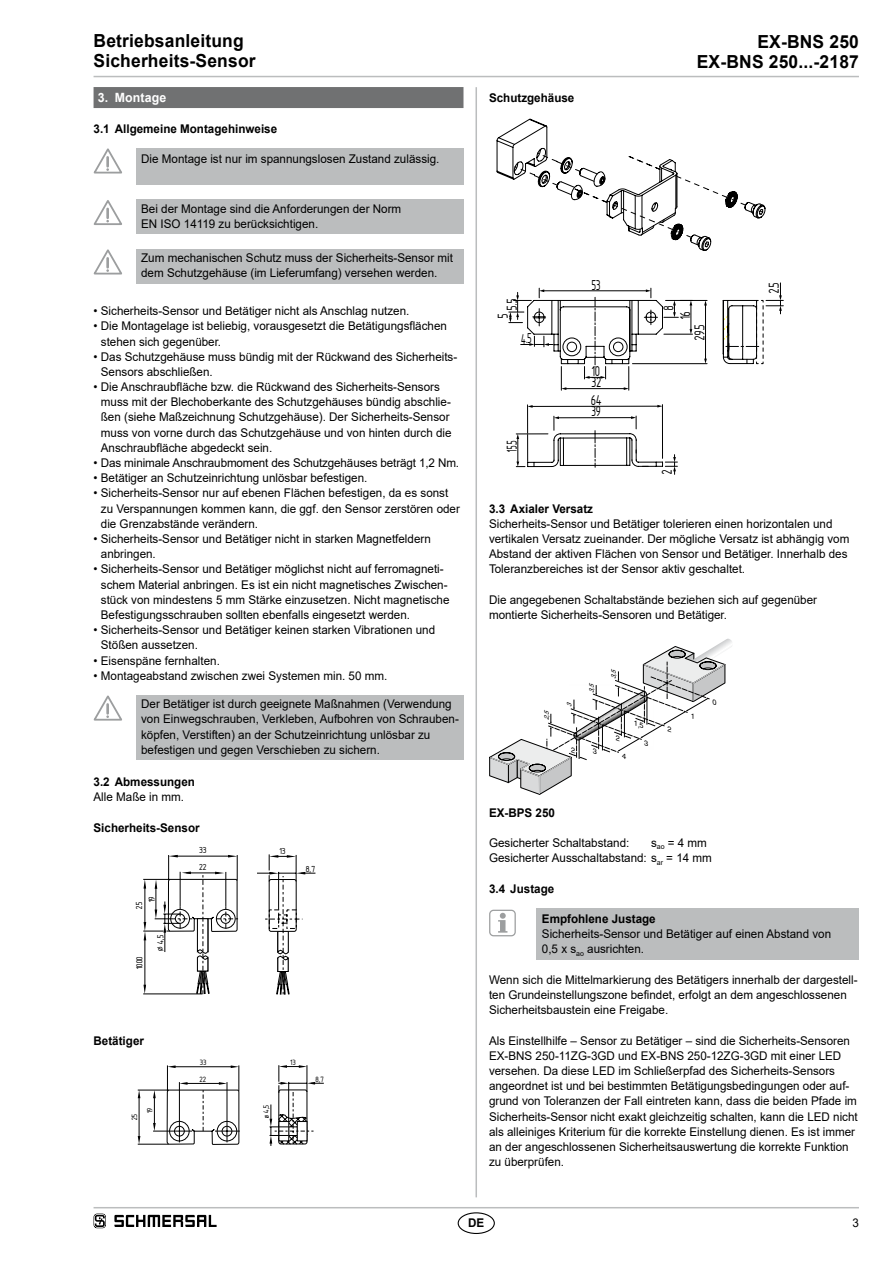
<style>
.page{position:relative;width:893px;height:1263px;background:#fff}
.page>*{position:absolute;margin:0;border:0;box-sizing:border-box;transform-origin:0 0}
.t1{font:700 18px/20.2px "Arial";letter-spacing:.01em;color:#000;text-align:right}
.t2{font:14.85px "Isonorm 3098";color:#000;scale:.8 1}
.t3{font:14.85px "Isonorm 3098";color:#000;scale:.64 1}
.t4{font:14.85px "Isonorm 3098";color:#000;scale:.69 1}
.t5{font:14.85px "Isonorm 3098";color:#000;scale:.75 1}
.t6{font:14.85px "Isonorm 3098";color:#000;scale:.71 1}
.t7{font:13.65px/16.8px "Isonorm 3098";letter-spacing:-.01em;color:#000}
.t8{font:700 12.75px "Arial";letter-spacing:.01em;color:#fff}
.t9{font:12px/15.1px "Arial";color:#000}
.t10{font:700 12px "Arial";color:#000}
.t11{font:12px/16.8px "Isonorm 3098";letter-spacing:-.01em;color:#000}
.t12{font:italic 6.3px "Helvetica";color:#000}
</style>
<div class="page">
<hr style="left:94px;top:1207px;width:765px;height:1px;background:#bbbdbe">
<hr style="left:94px;top:76px;width:765px;height:1px;background:#bbbdbe">
<hr style="left:475px;top:87px;width:2px;height:1110px;background:#bbbdbe">
<div style="left:458px;top:1212px;width:37px;height:22px;border:1px solid #000;border-radius:50%"></div>
<div style="left:94px;top:87px;width:369px;height:21px;background:#707172"></div>
<div style="left:136px;top:148px;width:327px;height:36px;background:#bbbdbe"></div>
<svg style="left:94px;top:148px;width:28px;height:26px"></svg>
<div style="left:136px;top:200px;width:327px;height:34px;background:#bbbdbe"></div>
<svg style="left:94px;top:200px;width:28px;height:25px"></svg>
<div style="left:136px;top:249px;width:327px;height:34px;background:#bbbdbe"></div>
<svg style="left:94px;top:249px;width:28px;height:26px"></svg>
<div style="left:136px;top:695px;width:327px;height:65px;background:#bbbdbe"></div>
<svg style="left:94px;top:695px;width:28px;height:26px"></svg>
<svg style="left:143px;top:854px;width:172px;height:141px"></svg>
<hr style="left:139px;top:1096px;width:1px;height:41px;background:#000">
<hr style="left:153px;top:1131px;width:39px;height:1px;background:#000">
<hr style="left:138px;top:1144px;width:31px;height:1px;background:#000">
<hr style="left:138px;top:1090px;width:31px;height:1px;background:#000">
<svg style="left:138px;top:1136px;width:2px;height:8px"></svg>
<svg style="left:138px;top:1090px;width:2px;height:8px"></svg>
<svg style="left:153px;top:1090px;width:3px;height:41px"></svg>
<svg style="left:166px;top:1065px;width:158px;height:81px"></svg>
<svg style="left:497px;top:119px;width:268px;height:132px"></svg>
<svg style="left:509px;top:288px;width:198px;height:186px"></svg>
<svg style="left:723px;top:283px;width:60px;height:81px"></svg>
<div style="left:537px;top:908px;width:322px;height:51px;background:#bbbdbe"></div>
<svg style="left:498px;top:913px;width:9px;height:20px"></svg>
<div style="left:489px;top:910px;width:27px;height:26px;border:1px solid #9c9e9f;border-radius:4px"></div>
<svg style="left:94px;top:1213px;width:12px;height:15px"></svg>
<svg style="left:114px;top:1215px;width:103px;height:12px"></svg>
<svg style="left:489px;top:639px;width:243px;height:155px"></svg>
<h1 class="t1" style="left:94px;top:31px;width:164px;text-align:left">Betriebsanleitung<br>Sicherheits-Sensor</h1>
<p class="t8" style="left:98px;top:89px;width:70px">3. Montage</p>
<p class="t10" style="left:94px;top:120px;width:185px">3.1 Allgemeine Montagehinweise</p>
<p class="t9" style="left:141px;top:151px;width:300px">Die Montage ist nur im spannungslosen Zustand zulässig.</p>
<p class="t9" style="left:141px;top:201px;width:262px">Bei der Montage sind die Anforderungen der Norm<br>EN ISO 14119 zu berücksichtigen.</p>
<p class="t9" style="left:141px;top:250px;width:313px">Zum mechanischen Schutz muss der Sicherheits-Sensor mit dem Schutzgehäuse (im Lieferumfang) versehen werden.</p>
<p class="t9" style="left:94px;top:303px;width:317px">• Sicherheits-Sensor und Betätiger nicht als Anschlag nutzen.</p>
<p class="t9" style="left:101px;top:318px;width:348px;text-indent:-7px">• Die Montagelage ist beliebig, vorausgesetzt die Betätigungsflächen stehen sich gegenüber.</p>
<p class="t9" style="left:101px;top:349px;width:358px;text-indent:-7px">• Das Schutzgehäuse muss bündig mit der Rückwand des Sicherheits-<br>Sensors abschließen.</p>
<p class="t9" style="left:101px;top:379px;width:352px;text-indent:-7px">• Die Anschraubfläche bzw. die Rückwand des Sicherheits-Sensors muss mit der Blechoberkante des Schutzgehäuses bündig abschlie&shy;ßen (siehe Maßzeichnung Schutzgehäuse). Der Sicherheits-Sensor muss von vorne durch das Schutzgehäuse und von hinten durch die Anschraubfläche abgedeckt sein.</p>
<p class="t9" style="left:94px;top:455px;width:367px">• Das minimale Anschraubmoment des Schutzgehäuses beträgt 1,2 Nm.</p>
<p class="t9" style="left:94px;top:470px;width:275px">• Betätiger an Schutzeinrichtung unlösbar befestigen.</p>
<p class="t9" style="left:101px;top:486px;width:361px;text-indent:-7px">• Sicherheits-Sensor nur auf ebenen Flächen befestigen, da es sonst zu Verspannungen kommen kann, die ggf. den Sensor zerstören oder die Grenzabstände verändern.</p>
<p class="t9" style="left:101px;top:531px;width:331px;text-indent:-7px">• Sicherheits-Sensor und Betätiger nicht in starken Magnetfeldern anbringen.</p>
<p class="t9" style="left:101px;top:562px;width:350px;text-indent:-7px">• Sicherheits-Sensor und Betätiger möglichst nicht auf ferromagneti&shy;schem Material anbringen. Es ist ein nicht magnetisches Zwischen&shy;stück von mindestens 5 mm Stärke einzusetzen. Nicht magnetische Befestigungsschrauben sollten ebenfalls eingesetzt werden.</p>
<p class="t9" style="left:101px;top:622px;width:336px;text-indent:-7px">• Sicherheits-Sensor und Betätiger keinen starken Vibrationen und<br>Stößen aussetzen.</p>
<p class="t9" style="left:94px;top:653px;width:128px">• Eisenspäne fernhalten.</p>
<p class="t9" style="left:94px;top:668px;width:295px">• Montageabstand zwischen zwei Systemen min. 50 mm.</p>
<p class="t9" style="left:141px;top:696px;width:318px">Der Betätiger ist durch geeignete Maßnahmen (Verwendung von Einwegschrauben, Verkleben, Aufbohren von Schrauben&shy;köpfen, Verstiften) an der Schutzeinrichtung unlösbar zu befestigen und gegen Verschieben zu sichern.</p>
<p class="t10" style="left:94px;top:773px;width:103px">3.2 Abmessungen</p>
<p class="t9" style="left:94px;top:789px;width:92px">Alle Maße in mm.</p>
<p class="t10" style="left:94px;top:819px;width:108px">Sicherheits-Sensor</p>
<p class="t7" style="left:199px;top:840px;width:9px">33<br>22</p>
<p class="t7" style="left:280px;top:841px;width:8px">13</p>
<p class="t7" style="left:129px;top:909px;width:9px;rotate:-90deg">25</p>
<p class="t7" style="left:306px;top:859px;width:11px">8,7</p>
<p class="t7" style="left:142px;top:902px;width:8px;rotate:-90deg">19</p>
<p class="t7" style="left:129px;top:969px;width:15px;rotate:-90deg">1000</p>
<p class="t7" style="left:150px;top:951px;width:18px;rotate:-90deg">¤ 4,5</p>
<p class="t10" style="left:94px;top:1032px;width:52px">Betätiger</p>
<p class="t11" style="left:125px;top:1120px;width:8px;rotate:-90deg">25</p>
<p class="t11" style="left:140px;top:1113px;width:7px;rotate:-90deg">19</p>
<p class="t11" style="left:200px;top:1052px;width:8px">33<br>22</p>
<p class="t11" style="left:256px;top:1118px;width:15px;rotate:-90deg">ø 4,5</p>
<p class="t11" style="left:290px;top:1052px;width:7px">13</p>
<p class="t11" style="left:316px;top:1069px;width:10px">8,7</p>
<p class="t10" style="left:489px;top:90px;width:87px">Schutzgehäuse</p>
<h1 class="t1" style="left:697px;top:32px;width:164px">EX-BNS 250<br>EX-BNS 250...-2187</h1>
<p class="t2" style="left:504px;top:310px;width:16px;rotate:-90deg">5.5</p>
<p class="t2" style="left:495px;top:318px;width:8px;rotate:-90deg">5</p>
<p class="t4" style="left:521px;top:331px;width:17px">4.5</p>
<p class="t3" style="left:504px;top:452px;width:20px;rotate:-90deg">15.5</p>
<p class="t6" style="left:592px;top:277px;width:14px">53</p>
<p class="t2" style="left:592px;top:364px;width:12px">10</p>
<p class="t2" style="left:592px;top:375px;width:14px">32</p>
<p class="t2" style="left:591px;top:392px;width:15px">64</p>
<p class="t5" style="left:592px;top:404px;width:14px">39</p>
<p class="t2" style="left:661px;top:310px;width:8px;rotate:-90deg">8</p>
<p class="t2" style="left:677px;top:319px;width:12px;rotate:-90deg">16</p>
<p class="t2" style="left:692px;top:340px;width:22px;rotate:-90deg">29.5</p>
<p class="t2" style="left:659px;top:474px;width:8px;rotate:-90deg">2</p>
<p class="t2" style="left:766px;top:293px;width:16px;rotate:-90deg">2.5</p>
<p class="t10" style="left:489px;top:500px;width:106px">3.3 Axialer Versatz</p>
<p class="t9" style="left:489px;top:516px;width:362px">Sicherheits-Sensor und Betätiger tolerieren einen horizontalen und vertikalen Versatz zueinander. Der mögliche Versatz ist abhängig vom Abstand der aktiven Flächen von Sensor und Betätiger. Innerhalb des Toleranzbereiches ist der Sensor aktiv geschaltet.</p>
<p class="t9" style="left:489px;top:592px;width:330px">Die angegebenen Schaltabstände beziehen sich auf gegenüber montierte Sicherheits-Sensoren und Betätiger.</p>
<p class="t12" style="left:543px;top:720px;width:14px;rotate:-90deg">2,5</p>
<p class="t12" style="left:566px;top:707px;width:9px;rotate:-90deg">3</p>
<p class="t12" style="left:588px;top:693px;width:14px;rotate:-90deg">3,5</p>
<p class="t12" style="left:610px;top:679px;width:14px;rotate:-90deg">3,5</p>
<p class="t10" style="left:489px;top:804px;width:67px">EX-BPS 250</p>
<p class="t9" style="left:489px;top:835px;width:142px">Gesicherter Schaltabstand:</p>
<p class="t9" style="left:489px;top:835px;width:224px;text-indent:162px">s<sub>ao</sub> = 4 mm<br>Gesicherter Ausschaltabstand: s<sub>ar</sub> = 14 mm</p>
<p class="t10" style="left:489px;top:880px;width:67px">3.4 Justage</p>
<p class="t10" style="left:542px;top:910px;width:115px">Empfohlene Justage</p>
<p class="t9" style="left:542px;top:926px;width:291px">Sicherheits-Sensor und Betätiger auf einen Abstand von<br>0,5 x s<sub>ao</sub> ausrichten.</p>
<p class="t9" style="left:489px;top:972px;width:370px">Wenn sich die Mittelmarkierung des Betätigers innerhalb der dargestell&shy;ten Grundeinstellungszone befindet, erfolgt an dem angeschlossenen<br>Sicherheitsbaustein eine Freigabe.</p>
<p class="t9" style="left:489px;top:1033px;width:370px">Als Einstellhilfe – Sensor zu Betätiger – sind die Sicherheits-Sensoren EX-BNS 250-11ZG-3GD und EX-BNS 250-12ZG-3GD mit einer LED versehen. Da diese LED im Schließerpfad des Sicherheits-Sensors angeordnet ist und bei bestimmten Betätigungsbedingungen oder auf&shy;grund von Toleranzen der Fall eintreten kann, dass die beiden Pfade im Sicherheits-Sensor nicht exakt gleichzeitig schalten, kann die LED nicht als alleiniges Kriterium für die korrekte Einstellung dienen. Es ist immer an der angeschlossenen Sicherheitsauswertung die korrekte Funktion zu überprüfen.</p>
<p class="t10" style="left:468px;top:1214px;width:18px">DE</p>
<p class="t9" style="left:852px;top:1215px;width:8px">3</p>
</div>
